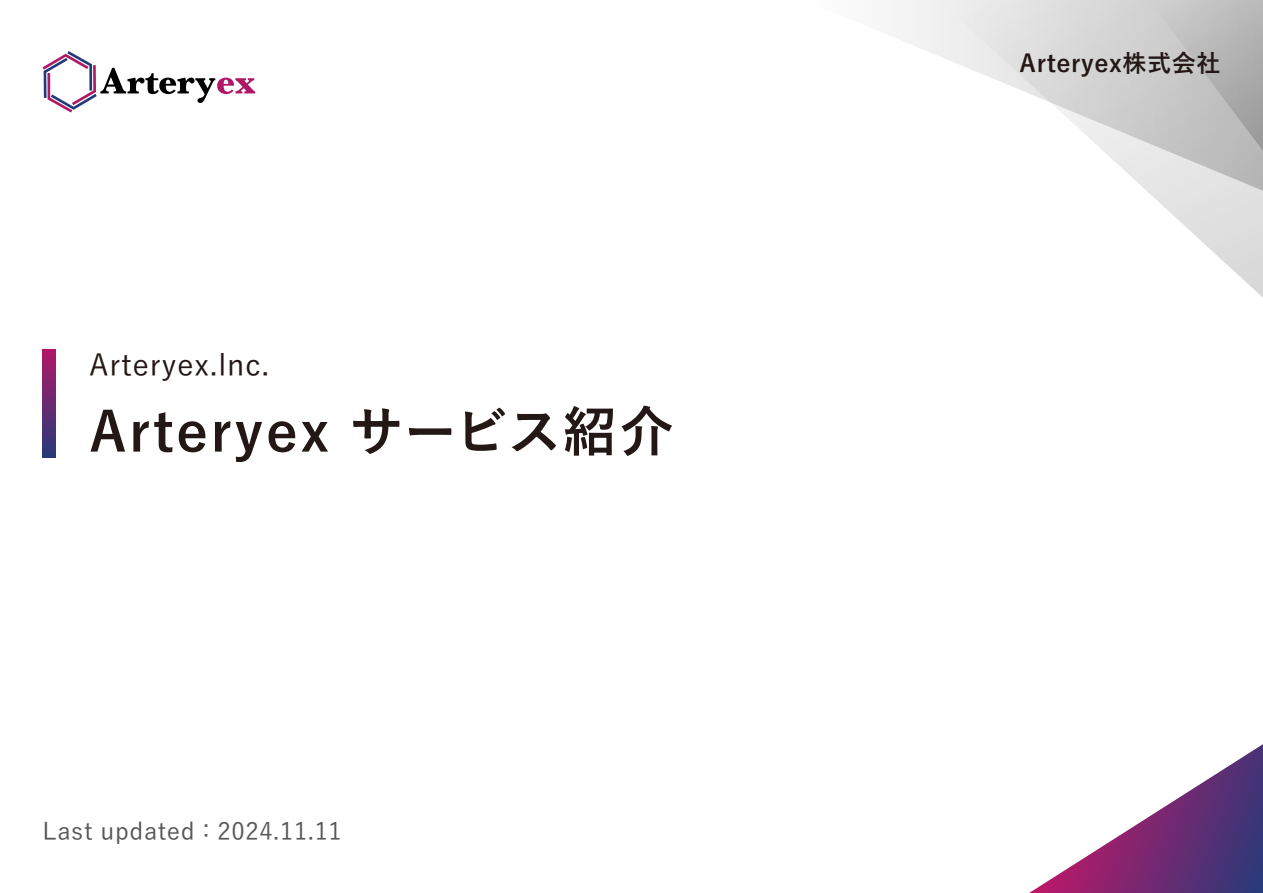
<style>
.page{position:relative;width:1263px;height:893px;background:#fff}
.page>*{position:absolute;margin:0;border:0;box-sizing:border-box;transform-origin:0 0}
.t1{font:700 54px "Yu Go";letter-spacing:.05em;color:#231815}
.t2{font:500 30px "Yu Go";letter-spacing:.025em;color:#231815}
.t3{font:500 24px "Yu Go";letter-spacing:.025em;color:#595757}
.t4{font:700 24px "Yu Go";letter-spacing:.025em;color:#231815}
</style>
<div class="page">
<svg style="left:1147px;top:191px;width:116px;height:107px"></svg>
<svg style="left:894px;top:0;width:369px;height:191px"></svg>
<svg style="left:1149px;top:0;width:114px;height:151px;background:#bdbdbd"></svg>
<svg style="left:1029px;top:744px;width:234px;height:149px"></svg>
<svg style="left:43px;top:51px;width:212px;height:62px"></svg>
<svg style="left:43px;top:350px;width:12px;height:108px"></svg>
<p class="t2" style="left:89px;top:338px;width:182px">Arteryex.lnc.</p>
<h1 class="t1" style="left:89px;top:401px;width:586px">Arteryex サービス紹介</h1>
<p class="t3" style="left:43px;top:809px;width:301px">Last updated : 2024.11.11</p>
<p class="t4" style="left:1020px;top:50px;width:202px">Arteryex株式会社</p>
</div>
